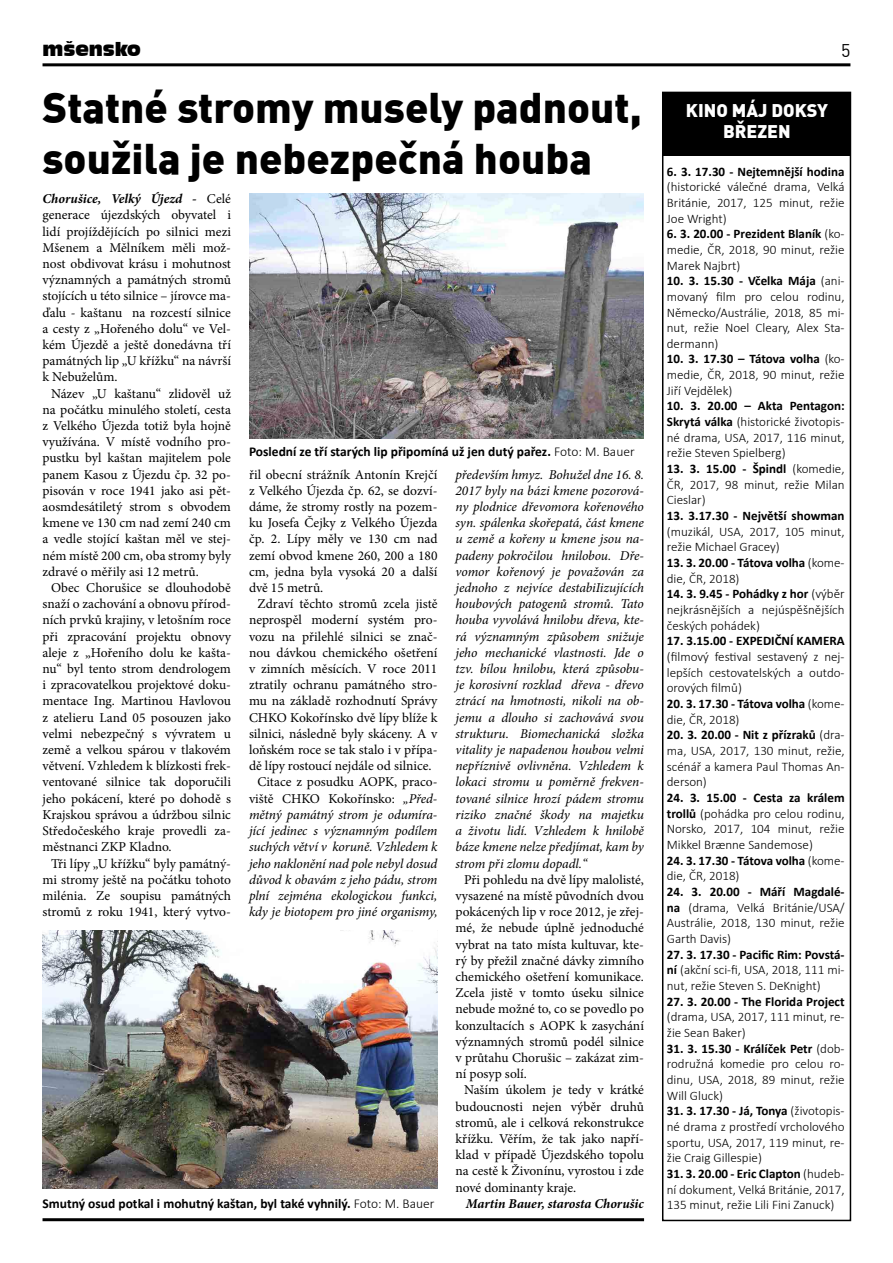
<style>
.page{position:relative;width:893px;height:1263px;background:#fff}
.page>*{position:absolute;margin:0;border:0;box-sizing:border-box;transform-origin:0 0}
.t1{font:900 42px/50.4px "Unient DINCE";color:#000}
.t2{font:900 18px/21.6px "Unient DINCE";color:#fff;text-align:center}
.t3{font:18px "Incised 901 BT Compact";color:#000}
.t4{font:18px "Unient DINCE";color:#000}
.t5{font:13.5px/16.2px "Minion Pro";color:#000;text-align:justify}
.t6{font:italic 13.5px/16.2px "Minion Pro";letter-spacing:-.005em;color:#000;text-align:justify}
.t7{font:700 13.5px "Calibri";color:#000}
.t8{font:italic 700 13.5px "Minion Pro";letter-spacing:-.005em;color:#000}
.t9{font:300 13.05px/15.6px "Calibri";color:#000;text-align:justify}
.t10{font:700 13.05px/15.6px "Calibri";color:#000}
.s1{font-weight:700;font-style:italic}
.s2{font-weight:300}
.s3{font-style:italic}
.s4{font-weight:700}
</style>
<div class="page">
<hr style="left:43px;top:63px;width:807px;height:3px;background:#000">
<div style="left:662px;top:92px;width:189px;height:1129px;border:2px solid #000"></div>
<div style="left:662px;top:92px;width:189px;height:63px;background:#000"></div>
<hr style="left:43px;top:1218px;width:601px;height:3px;background:#000">
<img style="left:43px;top:930px;width:394px;height:258px">
<img style="left:249px;top:193px;width:395px;height:245px">
<h2 class="t3" style="left:43px;top:39px;width:100px">mšensko</h2>
<h2 class="t4" style="left:841px;top:39px;width:11px">5</h2>
<h1 class="t1" style="left:42px;top:81px;width:601px">Statné stromy musely padnout, soužila je nebezpečná houba</h1>
<p class="t5" style="left:43px;top:191px;width:190px"><span class="s1">Chorušice, Velký Újezd -</span> Celé generace újezdských obyvatel i lidí projíždějících po silnici mezi Mšenem a Mělníkem měli mož&shy;nost obdivovat krásu i mohutnost významných a památných stromů stojících u této silnice – jírovce ma&shy;ďalu - kaštanu na rozcestí silnice a cesty z „Hořeného dolu“ ve Vel&shy;kém Újezdě a ještě donedávna tří památných lip „U křížku“ na návrší k Nebuželům.</p>
<p class="t5" style="left:43px;top:385px;width:190px;text-indent:9px">Název „U kaštanu“ zlidověl už na počátku minulého století, cesta z Velkého Újezda totiž byla hojně využívána. V místě vodního pro&shy;pustku byl kaštan majitelem pole panem Kasou z Újezdu čp. 32 po&shy;pisován v roce 1941 jako asi pět&shy;aosmdesátiletý strom s obvodem kmene ve 130 cm nad zemí 240 cm a vedle stojící kaštan měl ve stej&shy;ném místě 200 cm, oba stromy byly zdravé o měřily asi 12 metrů.</p>
<p class="t5" style="left:43px;top:580px;width:190px;text-indent:9px">Obec Chorušice se dlouhodobě snaží o zachování a obnovu přírod&shy;ních prvků krajiny, v letošním roce při zpracování projektu obnovy aleje z „Hořeního dolu ke kašta&shy;nu“ byl tento strom dendrologem i zpracovatelkou projektové doku&shy;mentace Ing. Martinou Havlovou z atelieru Land 05 posouzen jako velmi nebezpečný s vývratem u země a velkou spárou v tlakovém větvení. Vzhledem k blízkosti frek&shy;ventované silnice tak doporučili jeho pokácení, které po dohodě s Krajskou správou a údržbou silnic Středočeského kraje provedli za&shy;městnanci ZKP Kladno.</p>
<p class="t5" style="left:43px;top:855px;width:190px;text-indent:9px">Tři lípy „U křížku“ byly památný&shy;mi stromy ještě na počátku tohoto milénia. Ze soupisu památných stromů z roku 1941, který vytvo-</p>
<p class="t7" style="left:249px;top:442px;width:387px">Poslední ze tří starých lip připomíná už jen dutý pařez. <span class="s2">Foto: M. Bauer</span></p>
<p class="t5" style="left:249px;top:466px;width:190px">řil obecní strážník Antonín Krejčí z Velkého Újezda čp. 62, se dozví&shy;dáme, že stromy rostly na pozem&shy;ku Josefa Čejky z Velkého Újezda čp. 2. Lípy měly ve 130 cm nad zemí obvod kmene 260, 200 a 180 cm, jedna byla vysoká 20 a další dvě 15 metrů.</p>
<p class="t5" style="left:257px;top:596px;width:181px">Zdraví těchto stromů zcela jistě</p>
<p class="t5" style="left:249px;top:612px;width:190px">neprospěl moderní systém pro-</p>
<p class="t5" style="left:249px;top:628px;width:190px">vozu na přilehlé silnici se znač-</p>
<p class="t5" style="left:249px;top:644px;width:190px">nou dávkou chemického ošetření</p>
<p class="t5" style="left:249px;top:661px;width:190px">v zimních měsících. V roce 2011</p>
<p class="t5" style="left:249px;top:677px;width:190px">ztratily ochranu památného stro-</p>
<p class="t5" style="left:249px;top:693px;width:190px">mu na základě rozhodnutí Správy</p>
<p class="t5" style="left:249px;top:709px;width:190px">CHKO Kokořínsko dvě lípy blíže k</p>
<p class="t5" style="left:249px;top:725px;width:190px">silnici, následně byly skáceny. A v</p>
<p class="t5" style="left:249px;top:742px;width:190px">loňském roce se tak stalo i v přípa-</p>
<p class="t5" style="left:249px;top:758px;width:184px">dě lípy rostoucí nejdále od silnice.</p>
<p class="t5" style="left:257px;top:774px;width:181px">Citace z posudku AOPK, praco-</p>
<p class="t5" style="left:249px;top:790px;width:190px">viště CHKO Kokořínsko: <span class="s3">„Před-</span></p>
<p class="t6" style="left:249px;top:806px;width:190px">mětný památný strom je odumíra-</p>
<p class="t6" style="left:249px;top:823px;width:190px">jící jedinec s významným podílem</p>
<p class="t6" style="left:249px;top:839px;width:190px">suchých větví v koruně. Vzhledem k</p>
<p class="t6" style="left:249px;top:855px;width:190px">jeho naklonění nad pole nebyl dosud</p>
<p class="t6" style="left:249px;top:871px;width:190px">důvod k obavám z jeho pádu, strom</p>
<p class="t6" style="left:249px;top:887px;width:190px">plní zejména ekologickou funkci,</p>
<p class="t6" style="left:249px;top:904px;width:190px">kdy je biotopem pro jiné organismy,</p>
<p class="t6" style="left:455px;top:466px;width:190px">především hmyz. Bohužel dne 16. 8.<br>2017 byly na bázi kmene pozorová&shy;ny plodnice dřevomora kořenového syn. spálenka skořepatá, část kmene u země a kořeny u kmene jsou na&shy;padeny pokročilou hnilobou. Dře&shy;vomor kořenový je považován za jednoho z nejvíce destabiIizujících houbových patogenů stromů. Tato houba vyvolává hnilobu dřeva, kte&shy;rá významným způsobem snižuje jeho mechanické vlastnosti. Jde o tzv. bílou hnilobu, která způsobu&shy;je korosivní rozklad dřeva - dřevo ztrácí na hmotnosti, nikoli na ob&shy;jemu a dlouho si zachovává svou strukturu. Biomechanická složka vitality je napadenou houbou velmi nepříznivě ovlivněna. Vzhledem k lokaci stromu u poměrně frekven&shy;tované silnice hrozí pádem stromu riziko značné škody na majetku a životu lidí. Vzhledem k hnilobě báze kmene nelze předjímat, kam by strom při zlomu dopadl.“</p>
<p class="t5" style="left:455px;top:871px;width:190px;text-indent:9px">Při pohledu na dvě lípy malolisté, vysazené na místě původních dvou pokácených lip v roce 2012, je zřej&shy;mé, že nebude úplně jednoduché vybrat na tato místa kultuvar, kte&shy;rý by přežil značné dávky zimního chemického ošetření komunikace.<br>Zcela jistě v tomto úseku silnice nebude možné to, co se povedlo po konzultacích s AOPK k zasychání významných stromů podél silnice v průtahu Chorušic – zakázat zim&shy;ní posyp solí.</p>
<p class="t5" style="left:455px;top:1082px;width:190px;text-indent:9px">Naším úkolem je tedy v krátké budoucnosti nejen výběr druhů stromů, ale i celková rekonstrukce křížku. Věřím, že tak jako napří&shy;klad v případě Újezdského topolu na cestě k Živonínu, vyrostou i zde nové dominanty kraje.</p>
<p class="t8" style="left:466px;top:1194px;width:180px">Martin Bauer, starosta Chorušic</p>
<p class="t7" style="left:43px;top:1194px;width:393px">Smutný osud potkal i mohutný kaštan, byl také vyhnilý. <span class="s2">Foto: M. Bauer</span></p>
<h2 class="t2" style="left:686px;top:98px;width:144px">KINO MÁJ DOKSY<br>BŘEZEN</h2>
<p class="t10" style="left:667px;top:163px;width:179px">6. 3. 17.30 - Nejtemnější hodina</p>
<p class="t9" style="left:667px;top:179px;width:179px">(historické válečné drama, Velká Británie, 2017, 125 minut, režie Joe Wright)</p>
<p class="t9" style="left:667px;top:226px;width:179px"><span class="s4">6. 3. 20.00 - Prezident Blaník</span> (ko&shy;medie, ČR, 2018, 90 minut, režie Marek Najbrt)</p>
<p class="t9" style="left:667px;top:273px;width:179px"><span class="s4">10. 3. 15.30 - Včelka Mája</span> (ani&shy;movaný film pro celou rodinu, Německo/Austrálie, 2018, 85 mi&shy;nut, režie Noel Cleary, Alex Sta&shy;dermann)</p>
<p class="t9" style="left:667px;top:351px;width:179px"><span class="s4">10. 3. 17.30 – Tátova volha</span> (ko&shy;medie, ČR, 2018, 90 minut, režie Jiří Vejdělek)</p>
<p class="t9" style="left:667px;top:398px;width:179px"><span class="s4">10. 3. 20.00 – Akta Pentagon:<br>Skrytá válka</span> (historické životopis&shy;né drama, USA, 2017, 116 minut, režie Steven Spielberg)</p>
<p class="t9" style="left:667px;top:461px;width:179px"><span class="s4">13. 3. 15.00 - Špindl</span> (komedie, ČR, 2017, 98 minut, režie Milan Cieslar)</p>
<p class="t10" style="left:667px;top:508px;width:179px">13. 3.17.30 - Největší showman</p>
<p class="t9" style="left:667px;top:523px;width:179px">(muzikál, USA, 2017, 105 minut, režie Michael Gracey)</p>
<p class="t10" style="left:667px;top:555px;width:179px">13. 3. 20.00 - Tátova volha <span class="s2">(kome&shy;die, ČR, 2018)</span></p>
<p class="t9" style="left:667px;top:586px;width:179px"><span class="s4">14. 3. 9.45 - Pohádky z hor</span> (výběr nejkrásnějších a nejúspěšnějších českých pohádek)</p>
<p class="t10" style="left:667px;top:633px;width:179px">17. 3.15.00 - EXPEDIČNÍ KAMERA</p>
<p class="t9" style="left:667px;top:649px;width:179px">(filmový festival sestavený z nej&shy;lepších cestovatelských a outdo&shy;orových filmů)</p>
<p class="t10" style="left:667px;top:696px;width:179px">20. 3. 17.30 - Tátova volha <span class="s2">(kome&shy;die, ČR, 2018)</span></p>
<p class="t9" style="left:667px;top:727px;width:179px"><span class="s4">20. 3. 20.00 - Nit z přízraků</span> (dra&shy;ma, USA, 2017, 130 minut, režie, scénář a kamera Paul Thomas An&shy;derson)</p>
<p class="t9" style="left:667px;top:790px;width:179px"><span class="s4">24. 3. 15.00 - Cesta za králem trollů</span> (pohádka pro celou rodinu, Norsko, 2017, 104 minut, režie Mikkel Brænne Sandemose)</p>
<p class="t10" style="left:667px;top:852px;width:179px">24. 3. 17.30 - Tátova volha <span class="s2">(kome&shy;die, ČR, 2018)</span></p>
<p class="t9" style="left:667px;top:884px;width:179px"><span class="s4">24. 3. 20.00 - Máří Magdalé&shy;na</span> (drama, Velká Británie/USA/ Austrálie, 2018, 130 minut, režie Garth Davis)</p>
<p class="t9" style="left:667px;top:946px;width:179px"><span class="s4">27. 3. 17.30 - Pacific Rim: Povstá&shy;ní</span> (akční sci-fi, USA, 2018, 111 mi&shy;nut, režie Steven S. DeKnight)</p>
<p class="t10" style="left:667px;top:993px;width:179px">27. 3. 20.00 - The Florida Project</p>
<p class="t9" style="left:667px;top:1009px;width:179px">(drama, USA, 2017, 111 minut, re&shy;žie Sean Baker)</p>
<p class="t9" style="left:667px;top:1040px;width:179px"><span class="s4">31. 3. 15.30 - Králíček Petr</span> (dob&shy;rodružná komedie pro celou ro&shy;dinu, USA, 2018, 89 minut, režie Will Gluck)</p>
<p class="t9" style="left:667px;top:1103px;width:179px"><span class="s4">31. 3. 17.30 - Já, Tonya</span> (životopis&shy;né drama z prostředí vrcholového sportu, USA, 2017, 119 minut, re&shy;žie Craig Gillespie)</p>
<p class="t9" style="left:667px;top:1166px;width:179px"><span class="s4">31. 3. 20.00 - Eric Clapton</span> (hudeb&shy;ní dokument, Velká Británie, 2017, 135 minut, režie Lili Fini Zanuck)</p>
</div>
